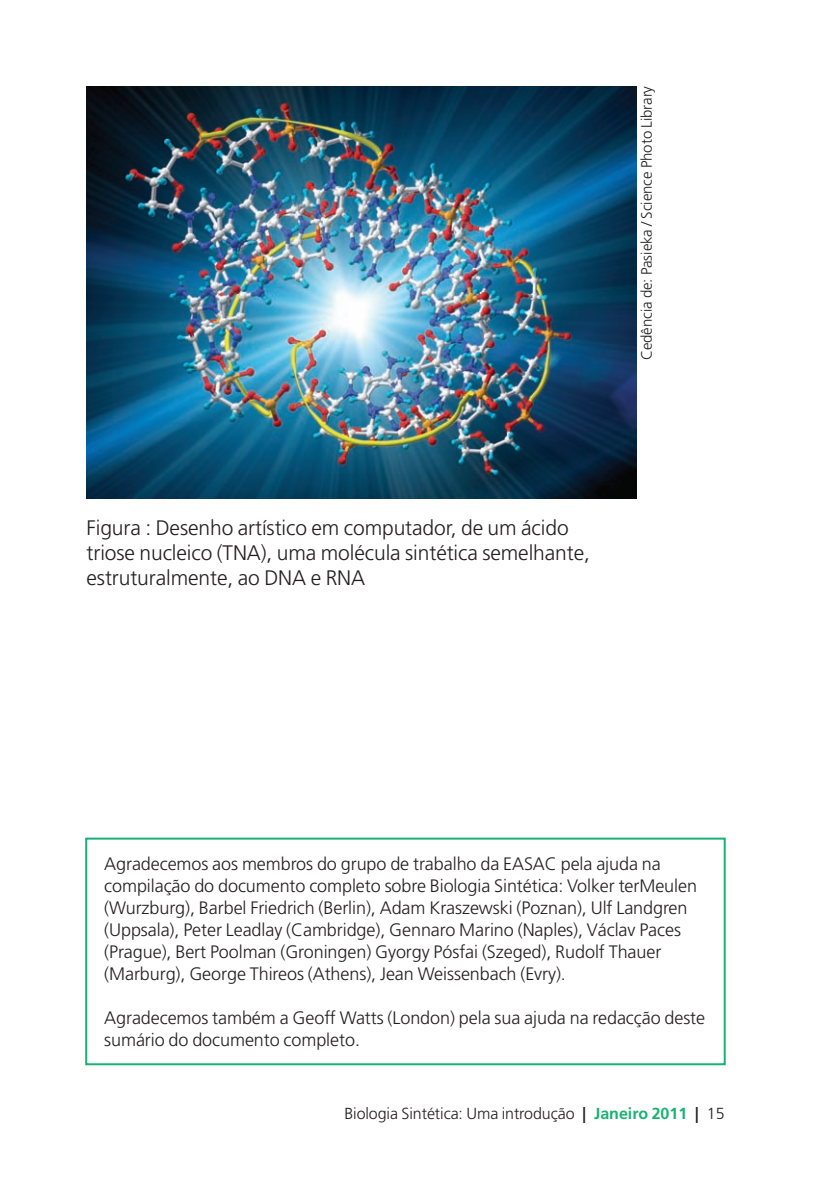
<style>
.page{position:relative;width:840px;height:1191px;background:#fff}
.page>*{position:absolute;margin:0;border:0;box-sizing:border-box;transform-origin:0 0}
.t1{font:300 21px/25px "Frutiger 45";letter-spacing:-.005em;color:#231f20}
.t2{font:300 18px/22px "Frutiger 45";letter-spacing:-.005em;color:#231f20}
.t3{font:300 16px "Frutiger 45";letter-spacing:-.005em;color:#231f20}
.t4{font:300 15px "Frutiger 45";letter-spacing:-.005em;color:#231f20}
.s1{font-family:"Frutiger 65";font-weight:700}
.s2{font-family:"Frutiger 65";font-weight:700;color:#19b273}
</style>
<div class="page">
<div style="left:85px;top:837px;width:640px;height:228px;border:2px solid #19b273"></div>
<img style="left:86px;top:86px;width:549px;height:412px">
<p class="t4" style="left:640px;top:360px;width:276px;rotate:-90deg">Cedência de: Pasieka / Science Photo Library</p>
<p class="t1" style="left:86px;top:516px;width:504px">Figura : Desenho artístico em computador, de um ácido triose nucleico (TNA), uma molécula sintética semelhante, estruturalmente, ao DNA e RNA</p>
<p class="t2" style="left:104px;top:854px;width:594px">Agradecemos aos membros do grupo de trabalho da EASAC pela ajuda na compilação do documento completo sobre Biologia Sintética: Volker terMeulen (Wurzburg), Barbel Friedrich (Berlin), Adam Kraszewski (Poznan), Ulf Landgren (Uppsala), Peter Leadlay (Cambridge), Gennaro Marino (Naples), Václav Paces (Prague), Bert Poolman (Groningen) Gyorgy Pósfai (Szeged), Rudolf Thauer (Marburg), George Thireos (Athens), Jean Weissenbach (Evry).</p>
<p class="t2" style="left:104px;top:1008px;width:602px">Agradecemos também a Geoff Watts (London) pela sua ajuda na redacção deste sumário do documento completo.</p>
<p class="t3" style="left:344px;top:1106px;width:381px">Biologia Sintética: Uma introdução <span class="s1">|</span> <span class="s2">Janeiro 2011</span> <span class="s1">|</span> 15</p>
</div>
